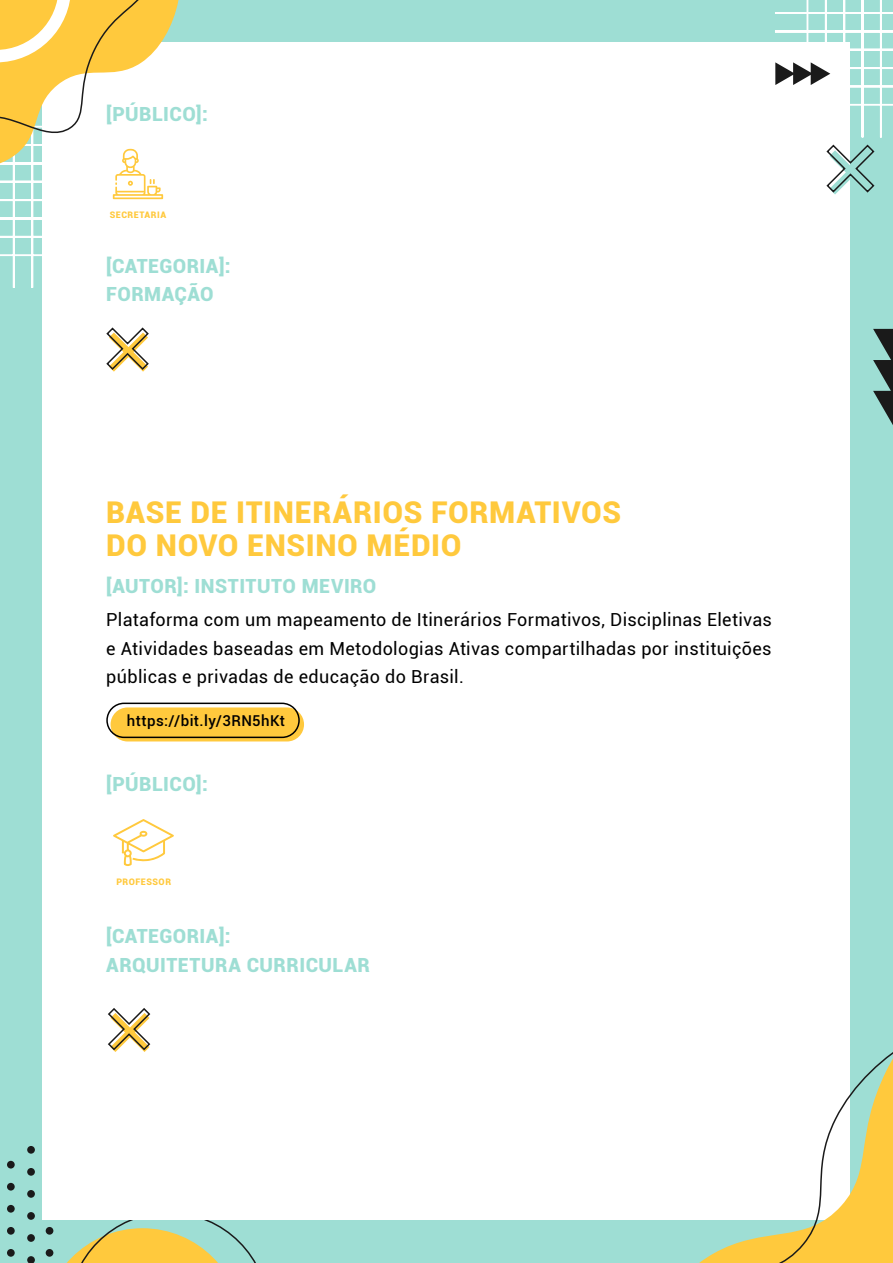
<style>
.page{position:relative;width:893px;height:1263px;background:#9eded4}
.page>*{position:absolute;margin:0;border:0;box-sizing:border-box;transform-origin:0 0}
.t1{font:900 30px/33px "Roboto";letter-spacing:.02em;color:#ffc93d}
.t2{font:900 19.5px/28.5px "Roboto";letter-spacing:.025em;color:#9eded4}
.t3{font:18px/28.5px "Roboto";letter-spacing:.02em;color:#000;text-align:justify}
.t4{font:500 15px "Roboto";letter-spacing:.025em;color:#000}
.t5{font:900 9px "Roboto";letter-spacing:.055em;color:#ffc93d}
</style>
<div class="page">
<hr style="left:0;top:94px;width:1px;height:194px;background:#fff">
<hr style="left:13px;top:94px;width:2px;height:194px;background:#fff">
<hr style="left:31px;top:94px;width:2px;height:194px;background:#fff">
<hr style="left:0;top:199px;width:120px;height:2px;background:#fff">
<hr style="left:0;top:218px;width:120px;height:1px;background:#fff">
<hr style="left:0;top:236px;width:120px;height:2px;background:#fff">
<hr style="left:0;top:254px;width:120px;height:2px;background:#fff">
<svg style="left:873px;top:329px;width:20px;height:96px"></svg>
<svg style="left:45px;top:1220px;width:211px;height:43px"></svg>
<div style="left:46px;top:1227px;width:7px;height:8px;background:#1a1a1a;border-radius:50%"></div>
<div style="left:46px;top:1249px;width:7px;height:8px;background:#1a1a1a;border-radius:50%"></div>
<div style="left:27px;top:1146px;width:8px;height:8px;background:#1a1a1a;border-radius:50%"></div>
<div style="left:27px;top:1168px;width:8px;height:8px;background:#1a1a1a;border-radius:50%"></div>
<div style="left:27px;top:1190px;width:8px;height:8px;background:#1a1a1a;border-radius:50%"></div>
<div style="left:27px;top:1212px;width:8px;height:8px;background:#1a1a1a;border-radius:50%"></div>
<div style="left:27px;top:1234px;width:8px;height:8px;background:#1a1a1a;border-radius:50%"></div>
<div style="left:27px;top:1256px;width:8px;height:7px;background:#1a1a1a;border-radius:50%"></div>
<div style="left:7px;top:1161px;width:8px;height:7px;background:#1a1a1a;border-radius:50%"></div>
<div style="left:7px;top:1183px;width:8px;height:7px;background:#1a1a1a;border-radius:50%"></div>
<div style="left:7px;top:1205px;width:8px;height:7px;background:#1a1a1a;border-radius:50%"></div>
<div style="left:7px;top:1227px;width:8px;height:8px;background:#1a1a1a;border-radius:50%"></div>
<div style="left:7px;top:1249px;width:8px;height:8px;background:#1a1a1a;border-radius:50%"></div>
<div style="left:43px;top:43px;width:807px;height:1177px;background:#fff"></div>
<hr style="left:806px;top:0;width:2px;height:137px;background:#fff">
<hr style="left:825px;top:0;width:2px;height:137px;background:#fff">
<hr style="left:843px;top:0;width:2px;height:137px;background:#fff">
<hr style="left:862px;top:0;width:1px;height:137px;background:#fff">
<hr style="left:880px;top:0;width:2px;height:137px;background:#fff">
<hr style="left:775px;top:0;width:118px;height:1px;background:#fff">
<hr style="left:775px;top:12px;width:118px;height:2px;background:#fff">
<hr style="left:775px;top:30px;width:118px;height:2px;background:#fff">
<hr style="left:775px;top:49px;width:118px;height:2px;background:#fff">
<hr style="left:775px;top:67px;width:118px;height:2px;background:#fff">
<hr style="left:775px;top:86px;width:118px;height:1px;background:#fff">
<hr style="left:775px;top:104px;width:118px;height:2px;background:#fff">
<svg style="left:826px;top:144px;width:49px;height:50px"></svg>
<svg style="left:775px;top:62px;width:55px;height:23px"></svg>
<svg style="left:699px;top:1052px;width:194px;height:211px"></svg>
<svg style="left:106px;top:327px;width:43px;height:45px"></svg>
<div style="left:111px;top:707px;width:193px;height:34px;background:#ffc93d;border-radius:17px"></div>
<div style="left:106px;top:703px;width:194px;height:35px;border:2px solid #000;border-radius:17px"></div>
<svg style="left:0;top:0;width:194px;height:199px"></svg>
<svg style="left:108px;top:1008px;width:43px;height:44px"></svg>
<svg style="left:113px;top:819px;width:61px;height:47px"></svg>
<p class="t2" style="left:106px;top:99px;width:103px">[PÚBLICO]:</p>
<p class="t5" style="left:110px;top:208px;width:58px">SECRETARIA</p>
<p class="t2" style="left:106px;top:251px;width:126px">[CATEGORIA]:<br>FORMAÇÃO</p>
<h1 class="t1" style="left:106px;top:495px;width:516px">BASE DE ITINERÁRIOS FORMATIVOS<br>DO NOVO ENSINO MÉDIO</h1>
<p class="t2" style="left:106px;top:571px;width:272px">[AUTOR]: INSTITUTO MEVIRO</p>
<p class="t3" style="left:106px;top:605px;width:667px">Plataforma com um mapeamento de Itinerários Formativos, Disciplinas Eletivas e Atividades baseadas em Metodologias Ativas compartilhadas por instituições públicas e privadas de educação do Brasil.</p>
<p class="t4" style="left:127px;top:710px;width:159px">https://bit.ly/3RN5hKt</p>
<p class="t2" style="left:106px;top:769px;width:103px">[PÚBLICO]:</p>
<p class="t5" style="left:116px;top:875px;width:56px">PROFESSOR</p>
<p class="t2" style="left:106px;top:921px;width:265px">[CATEGORIA]:<br>ARQUITETURA CURRICULAR</p>
</div>
